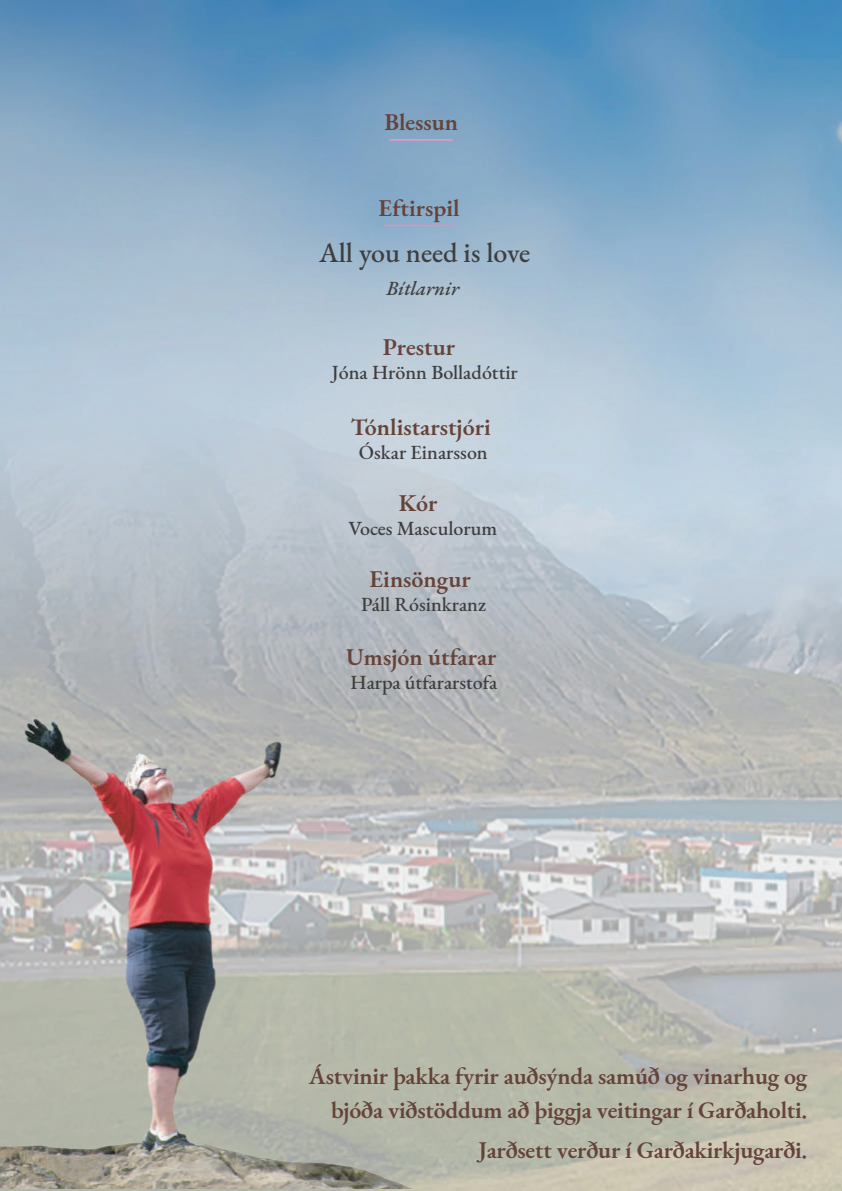
<style>
.page{position:relative;width:842px;height:1191px;background:#fff}
.page>*{position:absolute;margin:0;border:0;box-sizing:border-box;transform-origin:0 0}
.t1{font:500 28px "EB Garamond";color:#3e3e3f}
.t2{font:600 24px/34px "EB Garamond";letter-spacing:-.01em;color:#654339;text-align:right}
.t3{font:500 20px "EB Garamond";color:#3e3e3f}
.t4{font:italic 500 20px "EB Garamond";color:#3e3e3f}
</style>
<div class="page">
<img style="left:0;top:0;width:842px;height:1191px">
<hr style="left:390px;top:139px;width:63px;height:2px;background:#f395bf">
<hr style="left:384px;top:225px;width:70px;height:1px;background:#f28ab8">
<img style="left:0;top:695px;width:842px;height:493px">
<p class="t2" style="left:385px;top:105px;width:75px">Blessun</p>
<p class="t2" style="left:379px;top:190px;width:83px">Eftirspil</p>
<p class="t1" style="left:319px;top:234px;width:213px">All you need is love</p>
<p class="t4" style="left:386px;top:275px;width:74px">Bítlarnir</p>
<p class="t2" style="left:383px;top:330px;width:74px">Prestur</p>
<p class="t3" style="left:332px;top:359px;width:188px">Jóna Hrönn Bolladóttir</p>
<p class="t2" style="left:351px;top:410px;width:142px">Tónlistarstjóri</p>
<p class="t3" style="left:359px;top:439px;width:130px">Óskar Einarsson</p>
<p class="t2" style="left:399px;top:486px;width:40px">Kór</p>
<p class="t3" style="left:348px;top:515px;width:150px">Voces Masculorum</p>
<p class="t2" style="left:370px;top:562px;width:103px">Einsöngur</p>
<p class="t3" style="left:361px;top:591px;width:126px">Páll Rósinkranz</p>
<p class="t2" style="left:346px;top:640px;width:152px">Umsjón útfarar</p>
<p class="t3" style="left:351px;top:669px;width:148px">Harpa útfararstofa</p>
<p class="t2" style="left:309px;top:1058px;width:500px">Ástvinir þakka fyrir auðsýnda samúð og vinarhug og bjóða viðstöddum að þiggja veitingar í Garðaholti.</p>
<p class="t2" style="left:478px;top:1132px;width:331px">Jarðsett verður í Garðakirkjugarði.</p>
</div>
